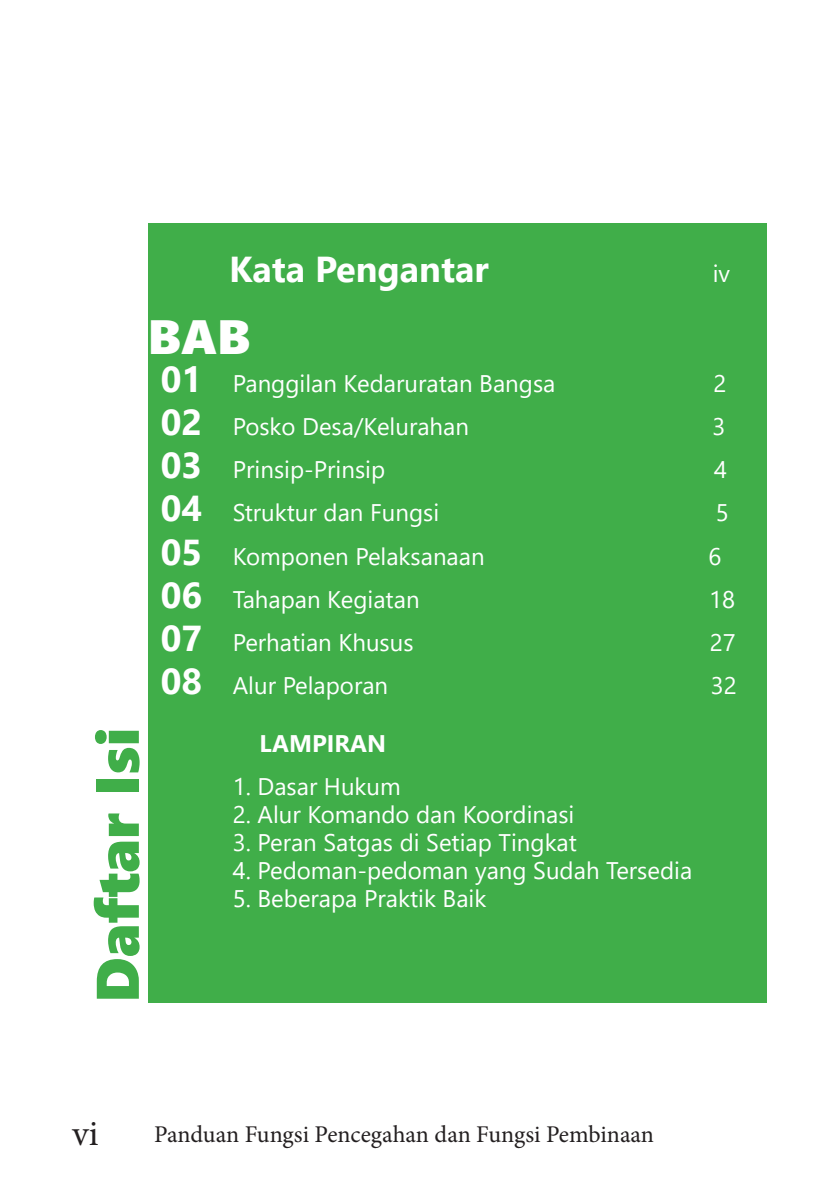
<style>
.page{position:relative;width:840px;height:1191px;background:#fff}
.page>*{position:absolute;margin:0;border:0;box-sizing:border-box;transform-origin:0 0}
.t1{font:60px "Segoe UI Black";color:#40ae49}
.t2{font:48px "Segoe UI Black";color:#fff}
.t3{font:700 36px "Segoe UI";color:#fff}
.t4{font:36px "Minion Pro";color:#231f20}
.t5{font:24px "Segoe UI";color:#fff}
.t6{font:24px "Minion Pro";letter-spacing:-.005em;color:#231f20}
.t7{font:700 24px "Segoe UI";color:#fff}
.s1{font-weight:700;font-size:36px}
</style>
<div class="page">
<div style="left:148px;top:223px;width:618px;height:779px;background:#40ae49"></div>
<p class="t3" style="left:229px;top:235px;width:261px">Kata Pengantar</p>
<p class="t5" style="left:712px;top:250px;width:19px">iv</p>
<p class="t1" style="left:74px;top:1002px;width:276px;rotate:-90deg">Daftar Isi</p>
<p class="t2" style="left:148px;top:302px;width:104px">BAB</p>
<p class="t5" style="left:161px;top:360px;width:396px"><span class="s1">01</span> Panggilan Kedaruratan Bangsa</p>
<p class="t5" style="left:713px;top:360px;width:14px">2</p>
<p class="t5" style="left:161px;top:404px;width:309px"><span class="s1">02</span> Posko Desa/Kelurahan</p>
<p class="t5" style="left:712px;top:404px;width:14px">3</p>
<p class="t5" style="left:161px;top:447px;width:226px"><span class="s1">03</span> Prinsip-Prinsip</p>
<p class="t5" style="left:714px;top:447px;width:14px">4</p>
<p class="t5" style="left:161px;top:490px;width:280px"><span class="s1">04</span> Struktur dan Fungsi</p>
<p class="t5" style="left:715px;top:490px;width:14px">5</p>
<p class="t5" style="left:161px;top:533px;width:325px"><span class="s1">05</span> Komponen Pelaksanaan</p>
<p class="t5" style="left:708px;top:533px;width:14px">6</p>
<p class="t5" style="left:161px;top:576px;width:260px"><span class="s1">06</span> Tahapan Kegiatan</p>
<p class="t5" style="left:708px;top:576px;width:27px">18</p>
<p class="t5" style="left:161px;top:620px;width:254px"><span class="s1">07</span> Perhatian Khusus</p>
<p class="t5" style="left:709px;top:620px;width:27px">27</p>
<p class="t5" style="left:161px;top:663px;width:229px"><span class="s1">08</span> Alur Pelaporan</p>
<p class="t5" style="left:710px;top:663px;width:27px">32</p>
<p class="t7" style="left:259px;top:720px;width:128px">LAMPIRAN</p>
<p class="t5" style="left:233px;top:764px;width:169px">1. Dasar Hukum</p>
<p class="t5" style="left:233px;top:792px;width:343px">2. Alur Komando dan Koordinasi</p>
<p class="t5" style="left:233px;top:820px;width:345px">3. Peran Satgas di Setiap Tingkat</p>
<p class="t5" style="left:233px;top:848px;width:460px">4. Pedoman-pedoman yang Sudah Tersedia</p>
<p class="t5" style="left:233px;top:876px;width:255px">5. Beberapa Praktik Baik</p>
<h3 class="t4" style="left:72px;top:1109px;width:28px">vi</h3>
<p class="t6" style="left:154px;top:1118px;width:501px">Panduan Fungsi Pencegahan dan Fungsi Pembinaan</p>
</div>
